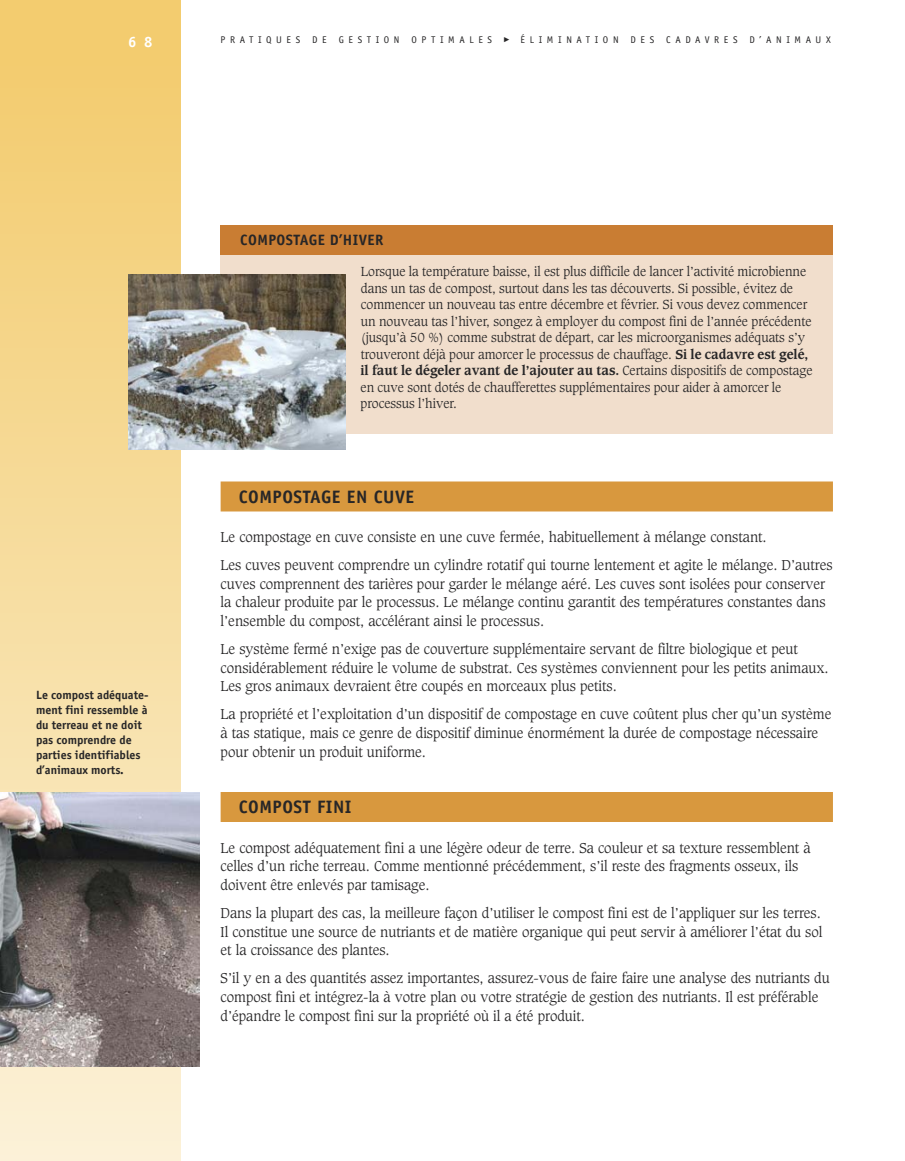
<style>
.page{position:relative;width:905px;height:1161px;background:#fff}
.page>*{position:absolute;margin:0;border:0;box-sizing:border-box;transform-origin:0 0}
.t1{font:700 18px "Officina Sans";letter-spacing:.03em;color:#272627}
.t2{font:700 15px "Officina Sans";letter-spacing:.03em;color:#272627}
.t3{font:700 15px "Officina Sans";color:#fff}
.t4{font:300 13.8px/18.8px "Caxton";color:#272627}
.t5{font:300 12.75px/16.5px "Caxton";color:#272627}
.t6{font:700 12px/15px "Officina Sans";color:#272627}
.t7{font:9.75px "Officina Sans";letter-spacing:.475em;color:#272627}
.s1{font-weight:700}
</style>
<div class="page">
<div style="left:0;top:0;width:180px;height:63px;background:#f3cc6f"></div>
<svg style="left:0;top:63px;width:180px;height:1098px;background:#f6db9a"></svg>
<div style="left:220px;top:255px;width:612px;height:178px;background:#f1decc"></div>
<div style="left:220px;top:225px;width:612px;height:30px;background:#c97d33"></div>
<div style="left:220px;top:482px;width:612px;height:30px;background:#d8983e"></div>
<img style="left:0;top:792px;width:200px;height:274px">
<img style="left:128px;top:274px;width:218px;height:176px">
<div style="left:220px;top:792px;width:612px;height:30px;background:#d8983e"></div>
<p class="t3" style="left:128px;top:36px;width:26px">6 8</p>
<p class="t7" style="left:220px;top:36px;width:273px">PRATIQUES DE GESTION OPTIMALES</p>
<p class="t7" style="left:520px;top:36px;width:311px">ÉLIMINATION DES CADAVRES D’ANIMAUX</p>
<p class="t6" style="left:36px;top:689px;width:114px">Le compost adéquate&shy;ment fini ressemble à du terreau et ne doit pas comprendre de parties identifiables d’animaux morts.</p>
<p class="t2" style="left:240px;top:234px;width:145px">COMPOSTAGE D’HIVER</p>
<p class="t5" style="left:360px;top:264px;width:453px">Lorsque la température baisse, il est plus difficile de lancer l’activité microbienne dans un tas de compost, surtout dans les tas découverts. Si possible, évitez de commencer un nouveau tas entre décembre et février. Si vous devez commencer un nouveau tas l’hiver, songez à employer du compost fini de l’année précédente (jusqu’à 50 %) comme substrat de départ, car les microorganismes adéquats s’y trouveront déjà pour amorcer le processus de chauffage. <span class="s1">Si le cadavre est gelé, il faut le dégeler avant de l’ajouter au tas.</span> Certains dispositifs de compostage en cuve sont dotés de chaufferettes supplémentaires pour aider à amorcer le processus l’hiver.</p>
<h1 class="t1" style="left:239px;top:490px;width:177px">COMPOSTAGE EN CUVE</h1>
<p class="t4" style="left:220px;top:524px;width:613px;line-height:27.8px">Le compostage en cuve consiste en une cuve fermée, habituellement à mélange constant.<br>Les cuves peuvent comprendre un cylindre rotatif qui tourne lentement et agite le mélange. D’autres</p>
<p class="t4" style="left:220px;top:575px;width:606px;text-align:justify">cuves comprennent des tarières pour garder le mélange aéré. Les cuves sont isolées pour conserver la chaleur produite par le processus. Le mélange continu garantit des températures constantes dans l’ensemble du compost, accélérant ainsi le processus.</p>
<p class="t4" style="left:220px;top:641px;width:609px">Le système fermé n’exige pas de couverture supplémentaire servant de filtre biologique et peut considérablement réduire le volume de substrat. Ces systèmes conviennent pour les petits animaux.<br>Les gros animaux devraient être coupés en morceaux plus petits.</p>
<p class="t4" style="left:220px;top:706px;width:612px">La propriété et l’exploitation d’un dispositif de compostage en cuve coûtent plus cher qu’un système à tas statique, mais ce genre de dispositif diminue énormément la durée de compostage nécessaire pour obtenir un produit uniforme.</p>
<h1 class="t1" style="left:239px;top:800px;width:114px">COMPOST FINI</h1>
<p class="t4" style="left:220px;top:839px;width:591px">Le compost adéquatement fini a une légère odeur de terre. Sa couleur et sa texture ressemblent à celles d’un riche terreau. Comme mentionné précédemment, s’il reste des fragments osseux, ils doivent être enlevés par tamisage.</p>
<p class="t4" style="left:220px;top:905px;width:603px;text-align:justify">Dans la plupart des cas, la meilleure façon d’utiliser le compost fini est de l’appliquer sur les terres.<br>Il constitue une source de nutriants et de matière organique qui peut servir à améliorer l’état du sol et la croissance des plantes.</p>
<p class="t4" style="left:220px;top:970px;width:610px">S’il y en a des quantités assez importantes, assurez-vous de faire faire une analyse des nutriants du compost fini et intégrez-la à votre plan ou votre stratégie de gestion des nutriants. Il est préférable d’épandre le compost fini sur la propriété où il a été produit.</p>
</div>
